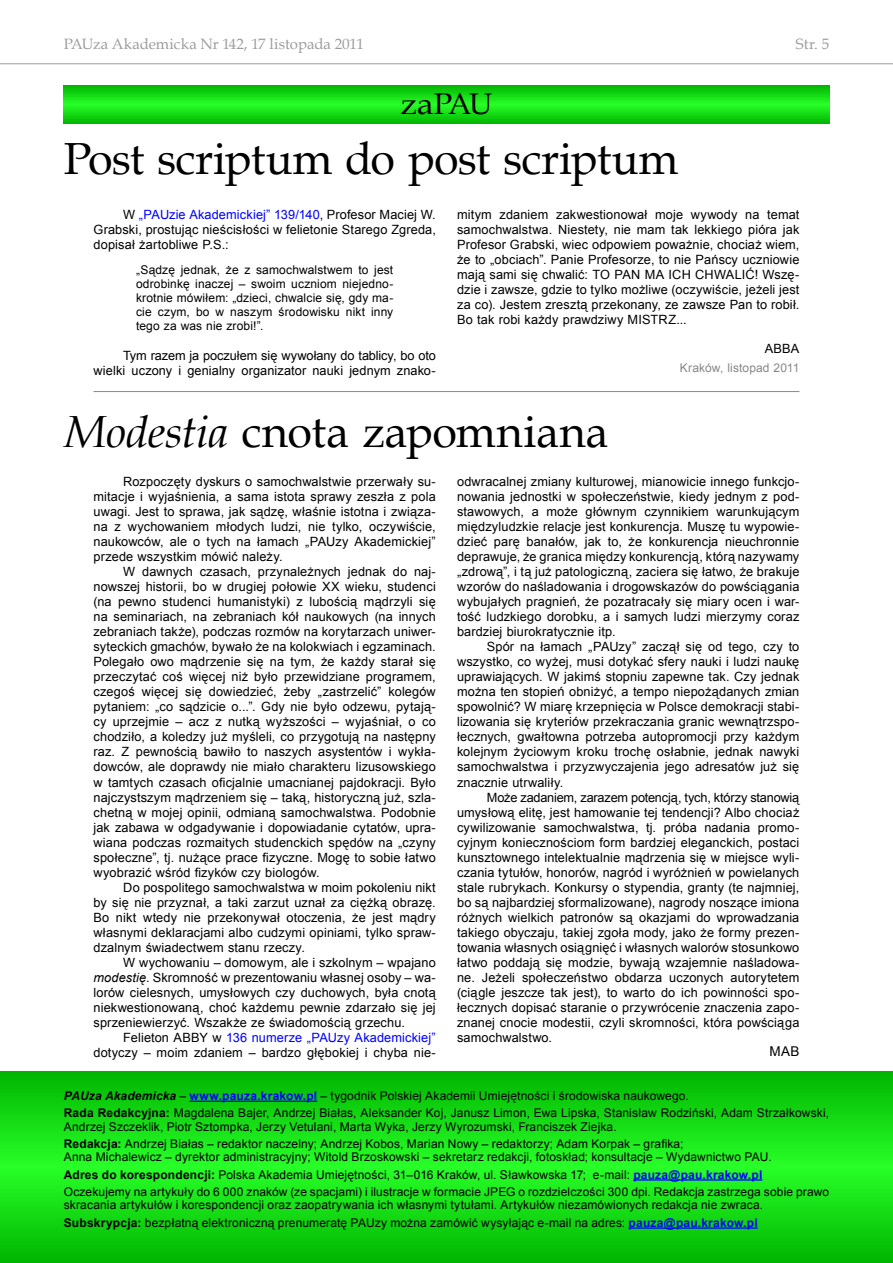
<style>
.page{position:relative;width:893px;height:1263px;background:#fff}
.page>*{position:absolute;margin:0;border:0;box-sizing:border-box;transform-origin:0 0}
.t1{font:45px "Book Antiqua";letter-spacing:-.01em;color:#000}
.t2{font:30px "Book Antiqua";letter-spacing:-.04em;color:#000;scale:1.1 1}
.t3{font:15px "Book Antiqua";letter-spacing:-.005em;color:#9c9d9f}
.t4{font:13.5px "Arial";color:#000}
.t5{font:12.75px/15px "Arial";letter-spacing:.01em;color:#000;text-align:justify}
.t6{font:12px/17.4px "Arial";letter-spacing:.01em;color:#000}
.t7{font:12px "Arial";letter-spacing:.01em;color:#87888a}
.s1{color:#00f}
.s2{font-style:italic}
.s3{font-weight:700;font-style:italic}
.s4{font-weight:700;color:#00f}
.s5{font-weight:700}
</style>
<div class="page">
<hr style="left:0;top:63px;width:893px;height:1px;background:#9c9d9f">
<svg style="left:64px;top:85px;width:765px;height:38px;background:#14d914"></svg>
<svg style="left:0;top:1071px;width:893px;height:192px;background:#13d914"></svg>
<hr style="left:190px;top:1100px;width:127px;height:2px;background:#00f">
<hr style="left:633px;top:1179px;width:129px;height:1px;background:#00f">
<hr style="left:629px;top:1227px;width:129px;height:2px;background:#00f">
<hr style="left:94px;top:391px;width:705px;height:1px;background:#87888a">
<p class="t3" style="left:64px;top:34px;width:302px">PAUza Akademicka Nr 142, 17 listopada 2011</p>
<p class="t3" style="left:796px;top:34px;width:35px">Str. 5</p>
<h2 class="t2" style="left:400px;top:83px;width:85px">zaPAU</h2>
<h1 class="t1" style="left:64px;top:127px;width:616px">Post scriptum do post scriptum</h1>
<p class="t5" style="left:94px;top:207px;width:344px;text-indent:30px">W <span class="s1">„PAUzie Akademickiej” 139/140</span>, Profesor Maciej W.<br>Grabski, prostując nieścisłości w felietonie Starego Zgreda, dopisał żartobliwe P.S.:</p>
<p class="t6" style="left:136px;top:262px;width:259px;line-height:14.1px;text-align:justify">„Sądzę jednak, że z samochwalstwem to jest odrobinkę inaczej – swoim uczniom niejedno&shy;krotnie mówiłem: „dzieci, chwalcie się, gdy ma&shy;cie czym, bo w naszym środowisku nikt inny tego za was nie zrobi!”.</p>
<p class="t5" style="left:94px;top:348px;width:344px;text-align:right">Tym razem ja poczułem się wywołany do tablicy, bo oto wielki uczony i genialny organizator nauki jednym znako-</p>
<p class="t5" style="left:457px;top:207px;width:344px">mitym zdaniem zakwestionował moje wywody na temat samochwalstwa. Niestety, nie mam tak lekkiego pióra jak Profesor Grabski, wiec odpowiem poważnie, chociaż wiem, że to „obciach”. Panie Profesorze, to nie Pańscy uczniowie mają sami się chwalić: TO PAN MA ICH CHWALIĆ! Wszę&shy;dzie i zawsze, gdzie to tylko możliwe (oczywiście, jeżeli jest za co). Jestem zresztą przekonany, ze zawsze Pan to robił.<br>Bo tak robi każdy prawdziwy MISTRZ...</p>
<p class="t5" style="left:765px;top:341px;width:36px">ABBA</p>
<p class="t7" style="left:680px;top:360px;width:121px">Kraków, listopad 2011</p>
<h1 class="t1" style="left:64px;top:400px;width:546px"><span class="s2">Modestia</span> cnota zapomniana</h1>
<p class="t5" style="left:94px;top:474px;width:344px;text-indent:30px">Rozpoczęty dyskurs o samochwalstwie przerwały su&shy;mitacje i wyjaśnienia, a sama istota sprawy zeszła z pola uwagi. Jest to sprawa, jak sądzę, właśnie istotna i związa&shy;na z wychowaniem młodych ludzi, nie tylko, oczywiście, naukowców, ale o tych na łamach „PAUzy Akademickiej” przede wszystkim mówić należy.</p>
<p class="t5" style="left:94px;top:564px;width:344px;text-indent:30px">W dawnych czasach, przynależnych jednak do naj&shy;nowszej historii, bo w drugiej połowie XX wieku, studenci (na pewno studenci humanistyki) z lubością mądrzyli się na seminariach, na zebraniach kół naukowych (na innych zebraniach także), podczas rozmów na korytarzach uniwer&shy;syteckich gmachów, bywało że na kolokwiach i egzaminach.<br>Polegało owo mądrzenie się na tym, że każdy starał się przeczytać coś więcej niż było przewidziane programem, czegoś więcej się dowiedzieć, żeby „zastrzelić” kolegów pytaniem: „co sądzicie o...”. Gdy nie było odzewu, pytają&shy;cy uprzejmie – acz z nutką wyższości – wyjaśniał, o co chodziło, a koledzy już myśleli, co przygotują na następny raz. Z pewnością bawiło to naszych asystentów i wykła&shy;dowców, ale doprawdy nie miało charakteru lizusowskiego w tamtych czasach oficjalnie umacnianej pajdokracji. Było najczystszym mądrzeniem się – taką, historyczną już, szla&shy;chetną w mojej opinii, odmianą samochwalstwa. Podobnie jak zabawa w odgadywanie i dopowiadanie cytatów, upra&shy;wiana podczas rozmaitych studenckich spędów na „czyny społeczne”, tj. nużące prace fizyczne. Mogę to sobie łatwo wyobrazić wśród fizyków czy biologów.</p>
<p class="t5" style="left:94px;top:880px;width:344px;text-indent:30px">Do pospolitego samochwalstwa w moim pokoleniu nikt by się nie przyznał, a taki zarzut uznał za ciężką obrazę.<br>Bo nikt wtedy nie przekonywał otoczenia, że jest mądry własnymi deklaracjami albo cudzymi opiniami, tylko spraw&shy;dzalnym świadectwem stanu rzeczy.</p>
<p class="t5" style="left:94px;top:955px;width:344px;text-indent:30px">W wychowaniu – domowym, ale i szkolnym – wpajano <span class="s2">modestię</span>. Skromność w prezentowaniu własnej osoby – wa&shy;lorów cielesnych, umysłowych czy duchowych, była cnotą niekwestionowaną, choć każdemu pewnie zdarzało się jej sprzeniewierzyć. Wszakże ze świadomością grzechu.</p>
<p class="t5" style="left:94px;top:1030px;width:344px;text-align:right">Felieton ABBY w <span class="s1">136 numerze „PAUzy Akademickiej” </span>dotyczy – moim zdaniem – bardzo głębokiej i chyba nie-</p>
<p class="t5" style="left:457px;top:474px;width:344px">odwracalnej zmiany kulturowej, mianowicie innego funkcjo&shy;nowania jednostki w społeczeństwie, kiedy jednym z pod&shy;stawowych, a może głównym czynnikiem warunkującym międzyludzkie relacje jest konkurencja. Muszę tu wypowie&shy;dzieć parę banałów, jak to, że konkurencja nieuchronnie deprawuje, że granica między konkurencją, którą nazywamy „zdrową”, i tą już patologiczną, zaciera się łatwo, że brakuje wzorów do naśladowania i drogowskazów do powściągania wybujałych pragnień, że pozatracały się miary ocen i war&shy;tość ludzkiego dorobku, a i samych ludzi mierzymy coraz bardziej biurokratycznie itp.</p>
<p class="t5" style="left:457px;top:639px;width:344px;text-indent:30px">Spór na łamach „PAUzy” zaczął się od tego, czy to wszystko, co wyżej, musi dotykać sfery nauki i ludzi naukę uprawiających. W jakimś stopniu zapewne tak. Czy jednak można ten stopień obniżyć, a tempo niepożądanych zmian spowolnić? W miarę krzepnięcia w Polsce demokracji stabi&shy;lizowania się kryteriów przekraczania granic wewnątrzspo&shy;łecznych, gwałtowna potrzeba autopromocji przy każdym kolejnym życiowym kroku trochę osłabnie, jednak nawyki samochwalstwa i przyzwyczajenia jego adresatów już się znacznie utrwaliły.</p>
<p class="t5" style="left:457px;top:790px;width:344px;text-indent:30px">Może zadaniem, zarazem potencją, tych, którzy stanowią umysłową elitę, jest hamowanie tej tendencji? Albo chociaż cywilizowanie samochwalstwa, tj. próba nadania promo&shy;cyjnym koniecznościom form bardziej eleganckich, postaci kunsztownego intelektualnie mądrzenia się w miejsce wyli&shy;czania tytułów, honorów, nagród i wyróżnień w powielanych stale rubrykach. Konkursy o stypendia, granty (te najmniej, bo są najbardziej sformalizowane), nagrody noszące imiona różnych wielkich patronów są okazjami do wprowadzania takiego obyczaju, takiej zgoła mody, jako że formy prezen&shy;towania własnych osiągnięć i własnych walorów stosunkowo łatwo poddają się modzie, bywają wzajemnie naśladowa&shy;ne. Jeżeli społeczeństwo obdarza uczonych autorytetem (ciągle jeszcze tak jest), to warto do ich powinności spo&shy;łecznych dopisać staranie o przywrócenie znaczenia zapo&shy;znanej cnocie modestii, czyli skromności, która powściąga samochwalstwo.</p>
<p class="t4" style="left:769px;top:1042px;width:31px">MAB</p>
<p class="t6" style="left:64px;top:1087px;width:767px"><span class="s3">PAUza Akademicka</span> – <span class="s4">www.pauza.krakow.pl</span> – tygodnik Polskiej Akademii Umiejętności i środowiska naukowego.<br><span class="s5">Rada Redakcyjna:</span> Magdalena Bajer, Andrzej Białas, Aleksander Koj, Janusz Limon, Ewa Lipska, Stanisław Rodziński, Adam Strzałkowski,</p>
<p class="t6" style="left:64px;top:1118px;width:621px">Andrzej Szczeklik, Piotr Sztompka, Jerzy Vetulani, Marta Wyka, Jerzy Wyrozumski, Franciszek Ziejka.<br><span class="s5">Redakcja:</span> Andrzej Białas – redaktor naczelny; Andrzej Kobos, Marian Nowy – redaktorzy; Adam Korpak – grafika;</p>
<p class="t6" style="left:64px;top:1148px;width:767px">Anna Michalewicz – dyrektor administracyjny; Witold Brzoskowski – sekretarz redakcji, fotoskład; konsultacje – Wydawnictwo PAU.<br><span class="s5">Adres do korespondencji:</span> Polska Akademia Umiejętności, 31–016 Kraków, ul. Sławkowska 17; e-mail: <span class="s4">pauza@pau.krakow.pl<br></span>Oczekujemy na artykuły do 6 000 znaków (ze spacjami) i ilustracje w formacie JPEG o rozdzielczości 300 dpi. Redakcja zastrzega sobie prawo</p>
<p class="t6" style="left:64px;top:1196px;width:701px">skracania artykułów i korespondencji oraz zaopatrywania ich własnymi tytułami. Artykułów niezamówionych redakcja nie zwraca.<br><span class="s5">Subskrypcja:</span> bezpłatną elektroniczną prenumeratę PAUzy można zamówić wysyłając e-mail na adres: <span class="s4">pauza@pau.krakow.pl</span></p>
</div>
